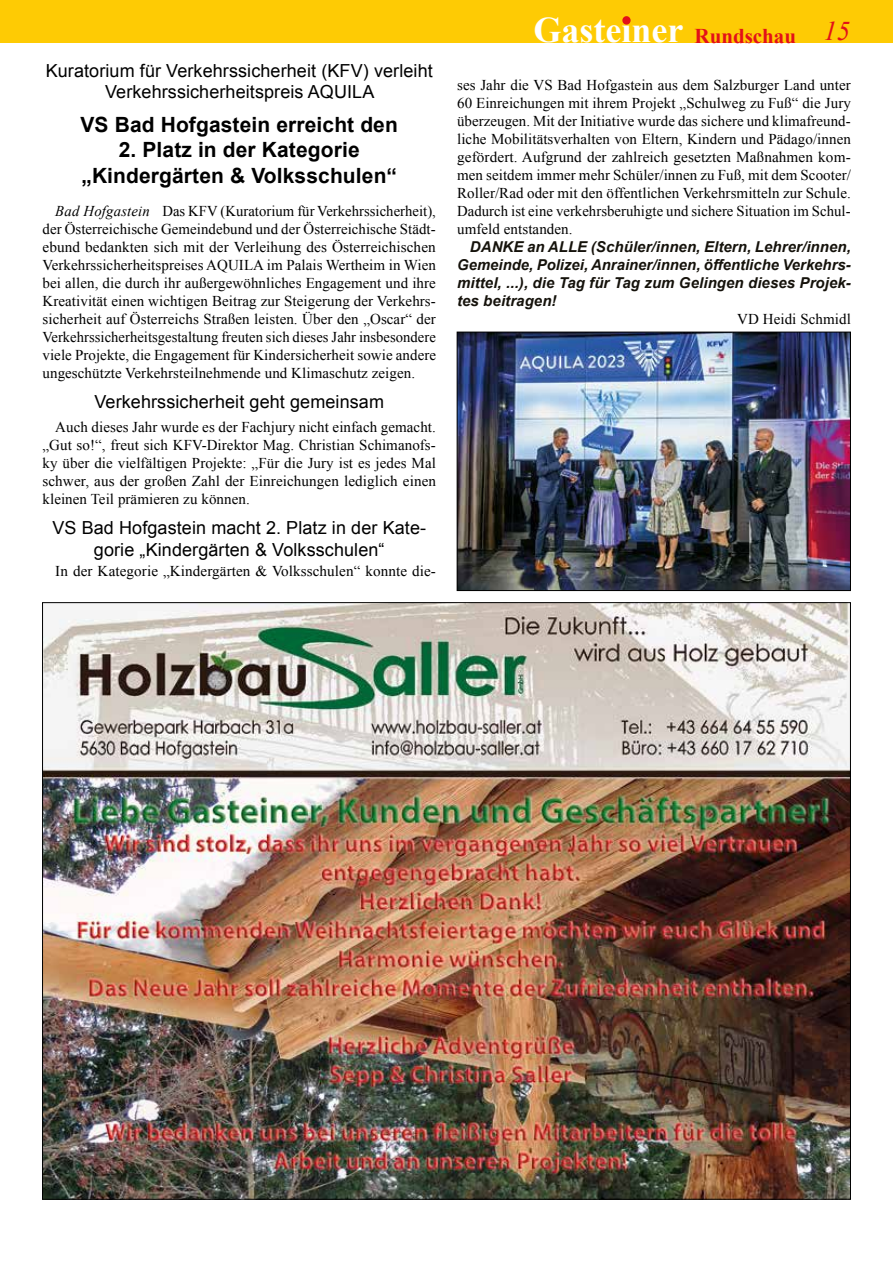
<style>
.page{position:relative;width:893px;height:1263px;background:#fff}
.page>*{position:absolute;margin:0;border:0;box-sizing:border-box;transform-origin:0 0}
.t1{font:700 36px "Times New Roman";color:#fff}
.t2{font:700 21px/25.2px "Arial";letter-spacing:.005em;color:#000;text-align:center}
.t3{font:18px/21.6px "Arial";letter-spacing:.005em;color:#000;text-align:center}
.t4{font:15px/18px "Times New Roman";letter-spacing:.005em;color:#000;text-align:justify}
.t5{font:italic 700 15px/18px "Arial";letter-spacing:.005em;color:#15120b;text-align:justify}
.s1{font-style:italic}
.s2{font-size:21px;color:#e31019}
.s3{font-weight:400;font-style:italic;font-size:27px;color:#e31019}
</style>
<div class="page">
<div style="left:0;top:0;width:893px;height:43px;background:#fecb04"></div>
<div style="left:622px;top:16px;width:9px;height:9px;background:#e31019;border-radius:50%"></div>
<img style="left:44px;top:604px;width:805px;height:593px">
<img style="left:459px;top:334px;width:390px;height:255px">
<div style="left:457px;top:332px;width:394px;height:259px;border:1px solid #000"></div>
<p class="t3" style="left:46px;top:60px;width:388px">Kuratorium für Verkehrssicherheit (KFV) verleiht<br>Verkehrssicherheitspreis AQUILA</p>
<h2 class="t2" style="left:81px;top:113px;width:319px">VS Bad Hofgastein erreicht den</h2>
<h2 class="t2" style="left:81px;top:138px;width:317px">2. Platz in der Kategorie „Kindergärten &amp; Volksschulen“</h2>
<p class="t4" style="left:43px;top:202px;width:395px;text-indent:13px"><span class="s1">Bad Hofgastein</span> Das KFV (Kuratorium für Verkehrssicherheit), der Österreichische Gemeindebund und der Österreichische Städt&shy;ebund bedankten sich mit der Verleihung des Österreichischen Verkehrssicherheitspreises AQUILA im Palais Wertheim in Wien bei allen, die durch ihr außergewöhnliches Engagement und ihre Kreativität einen wichtigen Beitrag zur Steigerung der Verkehrs&shy;sicherheit auf Österreichs Straßen leisten. Über den „Oscar“ der Verkehrssicherheitsgestaltung freuten sich dieses Jahr insbesondere viele Projekte, die Engagement für Kindersicherheit sowie andere ungeschützte Verkehrsteilnehmende und Klimaschutz zeigen.</p>
<p class="t3" style="left:95px;top:391px;width:291px">Verkehrssicherheit geht gemeinsam</p>
<p class="t4" style="left:43px;top:418px;width:395px;text-indent:13px">Auch dieses Jahr wurde es der Fachjury nicht einfach gemacht. „Gut so!“, freut sich KFV-Direktor Mag. Christian Schimanofs&shy;ky über die vielfältigen Projekte: „Für die Jury ist es jedes Mal schwer, aus der großen Zahl der Einreichungen lediglich einen kleinen Teil prämieren zu können.</p>
<p class="t3" style="left:52px;top:517px;width:375px">VS Bad Hofgastein macht 2. Platz in der Kate&shy;gorie „Kindergärten &amp; Volksschulen“</p>
<p class="t4" style="left:55px;top:562px;width:382px">In der Kategorie „Kindergärten &amp; Volksschulen“ konnte die-</p>
<h1 class="t1" style="left:533px;top:6px;width:318px">Gasteiner <span class="s2">Rundschau</span> <span class="s3">15</span></h1>
<p class="t4" style="left:457px;top:76px;width:395px">ses Jahr die VS Bad Hofgastein aus dem Salzburger Land unter 60 Einreichungen mit ihrem Projekt „Schulweg zu Fuß“ die Jury überzeugen. Mit der Initiative wurde das sichere und klimafreund&shy;liche Mobilitätsverhalten von Eltern, Kindern und Pädago/innen gefördert. Aufgrund der zahlreich gesetzten Maßnahmen kom&shy;men seitdem immer mehr Schüler/innen zu Fuß, mit dem Scooter/ Roller/Rad oder mit den öffentlichen Verkehrsmitteln zur Schule.<br>Dadurch ist eine verkehrsberuhigte und sichere Situation im Schul&shy;umfeld entstanden.</p>
<p class="t5" style="left:457px;top:238px;width:395px;text-indent:13px">DANKE an ALLE (Schüler/innen, Eltern, Lehrer/innen, Gemeinde, Polizei, Anrainer/innen, öffentliche Verkehrs&shy;mittel, ...), die Tag für Tag zum Gelingen dieses Projek&shy;tes beitragen!</p>
<p class="t4" style="left:737px;top:310px;width:115px">VD Heidi Schmidl</p>
</div>
